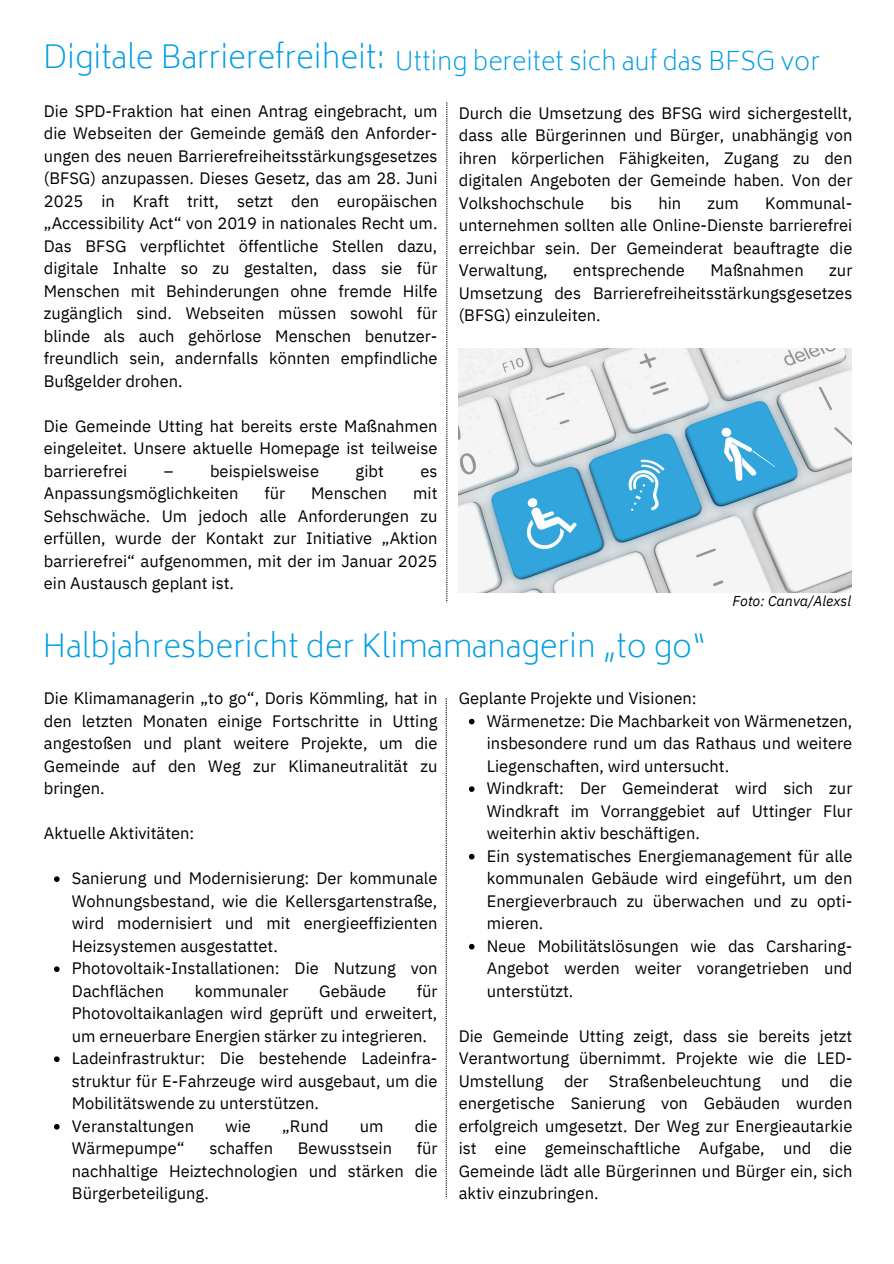
<style>
.page{position:relative;width:894px;height:1264px;background:#fff}
.page>*{position:absolute;margin:0;border:0;box-sizing:border-box;transform-origin:0 0}
.t1{font:200 30.9px "Biryani";color:#009ee3}
.t2{font:200 24.9px "Biryani";color:#009ee3}
.t3{font:16.5px/22.5px "IBM Plex Sans";color:#000;text-align:justify}
.t4{font:italic 14.25px "IBM Plex Sans";color:#000}
</style>
<div class="page">
<img style="left:458px;top:348px;width:393px;height:244px">
<svg style="left:446px;top:102px;width:1px;height:500px"></svg>
<svg style="left:54px;top:876px;width:6px;height:6px"></svg>
<svg style="left:54px;top:966px;width:6px;height:6px"></svg>
<svg style="left:54px;top:1056px;width:6px;height:6px"></svg>
<svg style="left:54px;top:1124px;width:6px;height:5px"></svg>
<svg style="left:445px;top:698px;width:1px;height:499px"></svg>
<svg style="left:469px;top:718px;width:5px;height:6px"></svg>
<svg style="left:469px;top:786px;width:5px;height:6px"></svg>
<svg style="left:469px;top:853px;width:5px;height:6px"></svg>
<svg style="left:469px;top:943px;width:5px;height:6px"></svg>
<h1 class="t1" style="left:43px;top:39px;width:344px">Digitale Barrierefreiheit:</h1>
<h2 class="t2" style="left:395px;top:47px;width:426px">Utting bereitet sich auf das BFSG vor</h2>
<h3 class="t3" style="left:44px;top:99px;width:395px">Die SPD-Fraktion hat einen Antrag eingebracht, um die Webseiten der Gemeinde gemäß den Anforder&shy;ungen des neuen Barrierefreiheitsstärkungsgesetzes (BFSG) anzupassen. Dieses Gesetz, das am 28. Juni 2025 in Kraft tritt, setzt den europäischen „Accessibility Act“ von 2019 in nationales Recht um.<br>Das BFSG verpflichtet öffentliche Stellen dazu, digitale Inhalte so zu gestalten, dass sie für Menschen mit Behinderungen ohne fremde Hilfe zugänglich sind. Webseiten müssen sowohl für blinde als auch gehörlose Menschen benutzer&shy;freundlich sein, andernfalls könnten empfindliche Bußgelder drohen.</h3>
<p class="t3" style="left:44px;top:414px;width:395px">Die Gemeinde Utting hat bereits erste Maßnahmen eingeleitet. Unsere aktuelle Homepage ist teilweise barrierefrei</p>
<p class="t3" style="left:458px;top:101px;width:395px">Durch die Umsetzung des BFSG wird sichergestellt, dass alle Bürgerinnen und Bürger, unabhängig von ihren körperlichen Fähigkeiten, Zugang zu den digitalen Angeboten der Gemeinde haben. Von der Volkshochschule</p>
<p class="t3" style="left:458px;top:191px;width:395px;text-indent:306px">Kommunal&shy;unternehmen sollten alle Online-Dienste barrierefrei erreichbar sein. Der Gemeinderat beauftragte die Verwaltung,</p>
<p class="t3" style="left:610px;top:191px;width:23px">bis</p>
<p class="t3" style="left:658px;top:191px;width:24px">hin</p>
<p class="t3" style="left:707px;top:191px;width:33px">zum</p>
<p class="t3" style="left:573px;top:259px;width:113px">entsprechende</p>
<p class="t3" style="left:710px;top:259px;width:95px">Maßnahmen</p>
<p class="t3" style="left:458px;top:259px;width:395px;text-indent:370px">zur Umsetzung des Barrierefreiheitsstärkungsgesetzes (BFSG) einzuleiten.</p>
<p class="t3" style="left:164px;top:459px;width:157px">– beispielsweise</p>
<p class="t3" style="left:355px;top:459px;width:30px">gibt</p>
<p class="t3" style="left:420px;top:459px;width:19px">es</p>
<p class="t3" style="left:44px;top:482px;width:196px">Anpassungsmöglichkeiten</p>
<p class="t3" style="left:264px;top:482px;width:22px">für</p>
<p class="t3" style="left:311px;top:482px;width:77px">Menschen</p>
<p class="t3" style="left:44px;top:482px;width:395px;text-indent:369px">mit Sehschwäche. Um jedoch alle Anforderungen zu erfüllen, wurde der Kontakt zur Initiative „Aktion barrierefrei“ aufgenommen, mit der im Januar 2025 ein Austausch geplant ist.</p>
<p class="t4" style="left:732px;top:592px;width:120px">Foto: Canva/Alexsl</p>
<p class="t1" style="left:43px;top:628px;width:664px">Halbjahresbericht der Klimamanagerin „to go“</p>
<p class="t3" style="left:44px;top:686px;width:395px">Die Klimamanagerin „to go“, Doris Kömmling, hat in den letzten Monaten einige Fortschritte in Utting angestoßen und plant weitere Projekte, um die Gemeinde auf den Weg zur Klimaneutralität zu bringen.</p>
<h1 class="t3" style="left:44px;top:821px;width:152px">Aktuelle Aktivitäten:</h1>
<h3 class="t3" style="left:72px;top:866px;width:367px">Sanierung und Modernisierung: Der kommunale Wohnungsbestand, wie die Kellersgartenstraße, wird modernisiert und mit energieeffizienten Heizsystemen ausgestattet.</h3>
<h3 class="t3" style="left:72px;top:956px;width:367px">Photovoltaik-Installationen: Die Nutzung von<br>Dachflächen</h3>
<p class="t3" style="left:458px;top:686px;width:239px">Geplante Projekte und Visionen:</p>
<p class="t3" style="left:486px;top:709px;width:367px">Wärmenetze: Die Machbarkeit von Wärmenetzen, insbesondere rund um das Rathaus und weitere Liegenschaften, wird untersucht.</p>
<p class="t3" style="left:486px;top:776px;width:367px">Windkraft: Der Gemeinderat wird sich zur Windkraft im Vorranggebiet auf Uttinger Flur weiterhin aktiv beschäftigen.</p>
<h3 class="t3" style="left:486px;top:844px;width:367px">Ein systematisches Energiemanagement für alle kommunalen Gebäude wird eingeführt, um den Energieverbrauch zu überwachen und zu opti&shy;mieren.</h3>
<p class="t3" style="left:486px;top:934px;width:367px">Neue Mobilitätslösungen wie das Carsharing-Angebot werden weiter vorangetrieben und unterstützt.</p>
<p class="t3" style="left:458px;top:1024px;width:395px">Die Gemeinde Utting zeigt, dass sie bereits jetzt Verantwortung übernimmt. Projekte wie die LED-Umstellung der Straßenbeleuchtung und die energetische Sanierung von Gebäuden wurden erfolgreich umgesetzt. Der Weg zur Energieautarkie ist eine gemeinschaftliche Aufgabe, und die Gemeinde lädt alle Bürgerinnen und Bürger ein, sich aktiv einzubringen.</p>
<h3 class="t3" style="left:72px;top:979px;width:367px;text-indent:344px">für Photovoltaikanlagen wird geprüft und erweitert, um erneuerbare Energien stärker zu integrieren.</h3>
<p class="t3" style="left:72px;top:1046px;width:367px">Ladeinfrastruktur: Die bestehende Ladeinfra&shy;struktur für E-Fahrzeuge wird ausgebaut, um die Mobilitätswende zu unterstützen.</p>
<p class="t3" style="left:72px;top:1114px;width:124px">Veranstaltungen</p>
<p class="t3" style="left:225px;top:1114px;width:27px">wie</p>
<p class="t3" style="left:282px;top:1114px;width:48px">„Rund</p>
<p class="t3" style="left:360px;top:1114px;width:25px">um</p>
<p class="t3" style="left:414px;top:1114px;width:24px">die</p>
<p class="t3" style="left:72px;top:1136px;width:114px">Wärmepumpe“</p>
<p class="t3" style="left:209px;top:1136px;width:65px">schaffen</p>
<p class="t3" style="left:297px;top:1136px;width:96px">Bewusstsein</p>
<h3 class="t3" style="left:195px;top:979px;width:95px">kommunaler</h3>
<h3 class="t3" style="left:319px;top:979px;width:68px">Gebäude</h3>
<p class="t3" style="left:72px;top:1136px;width:367px;text-indent:344px">für nachhaltige Heiztechnologien und stärken die Bürgerbeteiligung.</p>
</div>
